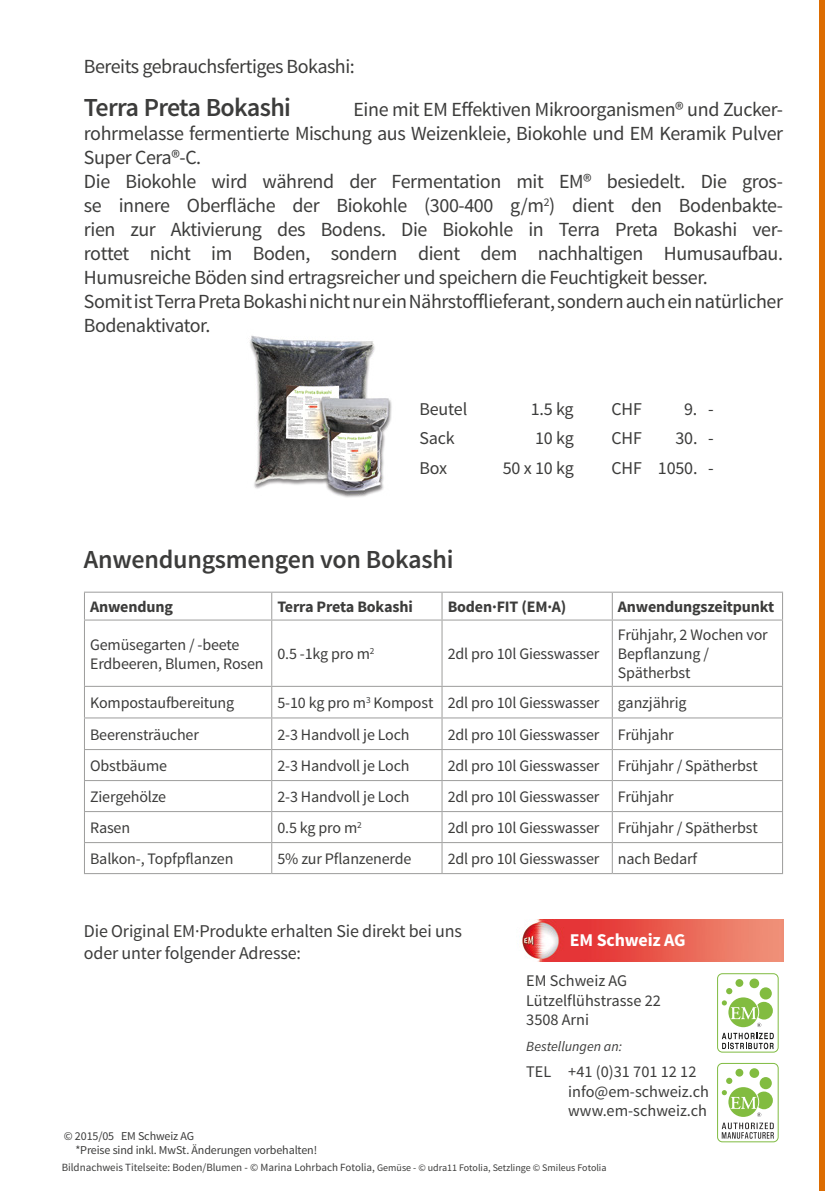
<style>
.page{position:relative;width:840px;height:1191px;background:#fff}
.page>*{position:absolute;margin:0;border:0;box-sizing:border-box;transform-origin:0 0}
.t1{font:600 26px "Source Sans Pro";letter-spacing:-.01em;color:#3c3c3b}
.t2{font:20px/24px "Source Sans Pro";letter-spacing:-.02em;color:#3c3c3b}
.t3{font:18px/21.6px "Source Sans Pro";letter-spacing:-.01em;color:#3c3c3b}
.t4{font:700 18px "Source Sans Pro";letter-spacing:-.01em;color:#fff}
.t5{font:16.2px/19.6px "Source Sans Pro";color:#3c3c3b}
.t6{font:16px/19.2px "Source Sans Pro";letter-spacing:-.01em;color:#3c3c3b}
.t7{font:700 16px "Source Sans Pro";letter-spacing:-.01em;color:#3c3c3b}
.t8{font:italic 14px "Source Sans Pro";color:#3c3c3b}
.t9{font:12px/14.4px "Source Sans Pro";letter-spacing:-.01em;color:#3c3c3b}
.t10{font:11px "Source Sans Pro";color:#3c3c3b}
.s1{font-size:10px}
</style>
<div class="page">
<div style="left:818px;top:0;width:6px;height:1191px;background:#dc6c01"></div>
<img style="left:249px;top:335px;width:143px;height:163px">
<svg style="left:717px;top:1063px;width:61px;height:79px"></svg>
<svg style="left:717px;top:973px;width:61px;height:79px"></svg>
<img style="left:522px;top:919px;width:260px;height:42px">
<hr style="left:84px;top:591px;width:187px;height:1px;background:#9d9d9c">
<svg style="left:84px;top:592px;width:1px;height:27px"></svg>
<hr style="left:271px;top:591px;width:171px;height:1px;background:#9d9d9c">
<svg style="left:271px;top:592px;width:1px;height:27px"></svg>
<hr style="left:442px;top:591px;width:170px;height:1px;background:#9d9d9c">
<svg style="left:441px;top:592px;width:1px;height:27px"></svg>
<hr style="left:612px;top:591px;width:170px;height:1px;background:#9d9d9c">
<svg style="left:611px;top:592px;width:1px;height:27px"></svg>
<hr style="left:84px;top:619px;width:187px;height:1px;background:#9d9d9c">
<hr style="left:84px;top:620px;width:1px;height:66px;background:#9d9d9c">
<hr style="left:271px;top:619px;width:171px;height:1px;background:#9d9d9c">
<hr style="left:271px;top:620px;width:1px;height:66px;background:#9d9d9c">
<hr style="left:442px;top:619px;width:170px;height:1px;background:#9d9d9c">
<hr style="left:441px;top:620px;width:1px;height:66px;background:#9d9d9c">
<hr style="left:612px;top:619px;width:170px;height:1px;background:#9d9d9c">
<hr style="left:611px;top:620px;width:1px;height:66px;background:#9d9d9c">
<hr style="left:781px;top:620px;width:1px;height:66px;background:#9d9d9c">
<hr style="left:84px;top:686px;width:187px;height:1px;background:#9d9d9c">
<hr style="left:84px;top:687px;width:1px;height:30px;background:#9d9d9c">
<hr style="left:271px;top:686px;width:171px;height:1px;background:#9d9d9c">
<hr style="left:271px;top:687px;width:1px;height:30px;background:#9d9d9c">
<hr style="left:442px;top:686px;width:170px;height:1px;background:#9d9d9c">
<hr style="left:441px;top:687px;width:1px;height:30px;background:#9d9d9c">
<hr style="left:612px;top:686px;width:170px;height:1px;background:#9d9d9c">
<hr style="left:611px;top:687px;width:1px;height:30px;background:#9d9d9c">
<hr style="left:781px;top:687px;width:1px;height:30px;background:#9d9d9c">
<hr style="left:84px;top:717px;width:187px;height:1px;background:#9d9d9c">
<hr style="left:84px;top:718px;width:1px;height:31px;background:#9d9d9c">
<hr style="left:271px;top:717px;width:171px;height:1px;background:#9d9d9c">
<hr style="left:271px;top:718px;width:1px;height:31px;background:#9d9d9c">
<hr style="left:442px;top:717px;width:170px;height:1px;background:#9d9d9c">
<hr style="left:441px;top:718px;width:1px;height:31px;background:#9d9d9c">
<hr style="left:612px;top:717px;width:170px;height:1px;background:#9d9d9c">
<hr style="left:611px;top:718px;width:1px;height:31px;background:#9d9d9c">
<hr style="left:781px;top:718px;width:1px;height:31px;background:#9d9d9c">
<hr style="left:84px;top:749px;width:187px;height:1px;background:#9d9d9c">
<hr style="left:84px;top:750px;width:1px;height:30px;background:#9d9d9c">
<hr style="left:271px;top:749px;width:171px;height:1px;background:#9d9d9c">
<hr style="left:271px;top:750px;width:1px;height:30px;background:#9d9d9c">
<hr style="left:442px;top:749px;width:170px;height:1px;background:#9d9d9c">
<hr style="left:441px;top:750px;width:1px;height:30px;background:#9d9d9c">
<hr style="left:612px;top:749px;width:170px;height:1px;background:#9d9d9c">
<hr style="left:611px;top:750px;width:1px;height:30px;background:#9d9d9c">
<hr style="left:781px;top:750px;width:1px;height:30px;background:#9d9d9c">
<hr style="left:84px;top:780px;width:187px;height:1px;background:#9d9d9c">
<hr style="left:84px;top:781px;width:1px;height:30px;background:#9d9d9c">
<hr style="left:271px;top:780px;width:171px;height:1px;background:#9d9d9c">
<hr style="left:271px;top:781px;width:1px;height:30px;background:#9d9d9c">
<hr style="left:442px;top:780px;width:170px;height:1px;background:#9d9d9c">
<hr style="left:441px;top:781px;width:1px;height:30px;background:#9d9d9c">
<hr style="left:612px;top:780px;width:170px;height:1px;background:#9d9d9c">
<hr style="left:611px;top:781px;width:1px;height:30px;background:#9d9d9c">
<hr style="left:781px;top:781px;width:1px;height:30px;background:#9d9d9c">
<hr style="left:84px;top:811px;width:187px;height:1px;background:#9d9d9c">
<hr style="left:84px;top:812px;width:1px;height:30px;background:#9d9d9c">
<hr style="left:271px;top:811px;width:171px;height:1px;background:#9d9d9c">
<hr style="left:271px;top:812px;width:1px;height:30px;background:#9d9d9c">
<hr style="left:442px;top:811px;width:170px;height:1px;background:#9d9d9c">
<hr style="left:441px;top:812px;width:1px;height:30px;background:#9d9d9c">
<hr style="left:612px;top:811px;width:170px;height:1px;background:#9d9d9c">
<hr style="left:611px;top:812px;width:1px;height:30px;background:#9d9d9c">
<hr style="left:781px;top:812px;width:1px;height:30px;background:#9d9d9c">
<hr style="left:84px;top:842px;width:187px;height:1px;background:#9d9d9c">
<hr style="left:84px;top:843px;width:1px;height:30px;background:#9d9d9c">
<hr style="left:271px;top:842px;width:171px;height:1px;background:#9d9d9c">
<hr style="left:271px;top:843px;width:1px;height:30px;background:#9d9d9c">
<hr style="left:442px;top:842px;width:170px;height:1px;background:#9d9d9c">
<hr style="left:441px;top:843px;width:1px;height:30px;background:#9d9d9c">
<hr style="left:612px;top:842px;width:170px;height:1px;background:#9d9d9c">
<hr style="left:611px;top:843px;width:1px;height:30px;background:#9d9d9c">
<hr style="left:781px;top:843px;width:1px;height:30px;background:#9d9d9c">
<hr style="left:84px;top:873px;width:187px;height:1px;background:#9d9d9c">
<hr style="left:271px;top:873px;width:171px;height:1px;background:#9d9d9c">
<hr style="left:442px;top:873px;width:170px;height:1px;background:#9d9d9c">
<hr style="left:612px;top:873px;width:170px;height:1px;background:#9d9d9c">
<p class="t2" style="left:84px;top:55px;width:272px">Bereits gebrauchsfertiges Bokashi:</p>
<h1 class="t1" style="left:84px;top:91px;width:208px">Terra Preta Bokashi</h1>
<p class="t2" style="left:84px;top:98px;width:700px;text-indent:269px">Eine mit EM Effektiven Mikroorganismen® und Zucker&shy;rohrmelasse fermentierte Mischung aus Weizenkleie, Biokohle und EM Keramik Pulver Super Cera®-C.<br>Die Biokohle wird während der Fermentation mit EM® besiedelt. Die gros&shy;se innere Oberfläche der Biokohle (300-400 g/m<sup>2</sup>) dient den Bodenbakte&shy;rien zur Aktivierung des Bodens. Die Biokohle in Terra Preta Bokashi ver&shy;rottet nicht im Boden, sondern dient dem nachhaltigen Humusaufbau.<br>Humusreiche Böden sind ertragsreicher und speichern die Feuchtigkeit besser.<br>Somit ist Terra Preta Bokashi nicht nur ein Nährstofflieferant, sondern auch ein natürlicher Bodenaktivator.</p>
<p class="t3" style="left:419px;top:398px;width:49px">Beutel</p>
<p class="t3" style="left:530px;top:398px;width:44px">1.5 kg</p>
<p class="t3" style="left:611px;top:398px;width:32px">CHF</p>
<p class="t3" style="left:683px;top:398px;width:31px">9. -</p>
<p class="t3" style="left:419px;top:428px;width:37px">Sack</p>
<p class="t3" style="left:535px;top:428px;width:40px">10 kg</p>
<p class="t3" style="left:611px;top:428px;width:32px">CHF</p>
<p class="t3" style="left:675px;top:428px;width:40px">30. -</p>
<p class="t3" style="left:419px;top:457px;width:29px">Box</p>
<p class="t3" style="left:502px;top:457px;width:72px">50 x 10 kg</p>
<p class="t3" style="left:611px;top:457px;width:104px">CHF 1050. -</p>
<h1 class="t1" style="left:84px;top:543px;width:371px">Anwendungsmengen von Bokashi</h1>
<p class="t7" style="left:90px;top:596px;width:84px">Anwendung</p>
<p class="t7" style="left:277px;top:596px;width:137px">Terra Preta Bokashi</p>
<p class="t7" style="left:447px;top:596px;width:120px">Boden·FIT (EM·A)</p>
<p class="t7" style="left:617px;top:596px;width:158px">Anwendungszeitpunkt</p>
<p class="t6" style="left:90px;top:635px;width:175px">Gemüsegarten / -beete<br>Erdbeeren, Blumen, Rosen</p>
<p class="t6" style="left:277px;top:644px;width:98px">0.5 -1kg pro m<sup>2</sup></p>
<p class="t6" style="left:447px;top:644px;width:153px">2dl pro 10l Giesswasser</p>
<p class="t6" style="left:617px;top:625px;width:151px">Frühjahr, 2 Wochen vor<br>Bepflanzung /<br>Spätherbst</p>
<p class="t6" style="left:90px;top:693px;width:145px">Kompostaufbereitung</p>
<p class="t6" style="left:277px;top:693px;width:410px">5-10 kg pro m<sup>3</sup> Kompost 2dl pro 10l Giesswasser ganzjährig</p>
<p class="t6" style="left:90px;top:725px;width:110px">Beerensträucher</p>
<p class="t6" style="left:277px;top:725px;width:134px">2-3 Handvoll je Loch</p>
<p class="t6" style="left:447px;top:725px;width:227px">2dl pro 10l Giesswasser Frühjahr</p>
<p class="t6" style="left:90px;top:756px;width:79px">Obstbäume</p>
<p class="t6" style="left:277px;top:756px;width:134px">2-3 Handvoll je Loch</p>
<p class="t6" style="left:447px;top:756px;width:311px">2dl pro 10l Giesswasser Frühjahr / Spätherbst</p>
<p class="t6" style="left:90px;top:787px;width:78px">Ziergehölze</p>
<p class="t6" style="left:277px;top:787px;width:134px">2-3 Handvoll je Loch</p>
<p class="t6" style="left:447px;top:787px;width:227px">2dl pro 10l Giesswasser Frühjahr</p>
<p class="t6" style="left:90px;top:818px;width:41px">Rasen</p>
<p class="t6" style="left:277px;top:818px;width:86px">0.5 kg pro m<sup>2</sup></p>
<p class="t6" style="left:447px;top:818px;width:311px">2dl pro 10l Giesswasser Frühjahr / Spätherbst</p>
<p class="t6" style="left:90px;top:849px;width:145px">Balkon-, Topfpflanzen</p>
<p class="t6" style="left:277px;top:849px;width:135px">5% zur Pflanzenerde</p>
<p class="t6" style="left:447px;top:849px;width:251px">2dl pro 10l Giesswasser nach Bedarf</p>
<p class="t3" style="left:84px;top:920px;width:379px">Die Original EM·Produkte erhalten Sie direkt bei uns oder unter folgender Adresse:</p>
<p class="t9" style="left:75px;top:1128px;width:243px;text-indent:-12px">© 2015/05 EM Schweiz AG<br>*Preise sind inkl. MwSt. Änderungen vorbehalten!</p>
<p class="t4" style="left:569px;top:928px;width:117px">EM Schweiz AG</p>
<p class="t5" style="left:526px;top:971px;width:136px">EM Schweiz AG<br>Lützelflühstrasse 22<br>3508 Arni</p>
<p class="t8" style="left:526px;top:1037px;width:97px">Bestellungen an:</p>
<p class="t5" style="left:568px;top:1062px;width:142px;text-indent:-42px">TEL +41 (0)31 701 12 12 info@em-schweiz.ch www.em-schweiz.ch</p>
<p class="t10" style="left:62px;top:1160px;width:546px">Bildnachweis Titelseite: Boden/Blumen - © Marina Lohrbach Fotolia, <span class="s1">Gemüse - © udra11 Fotolia, Setzlinge © Smileus Fotolia</span></p>
</div>
